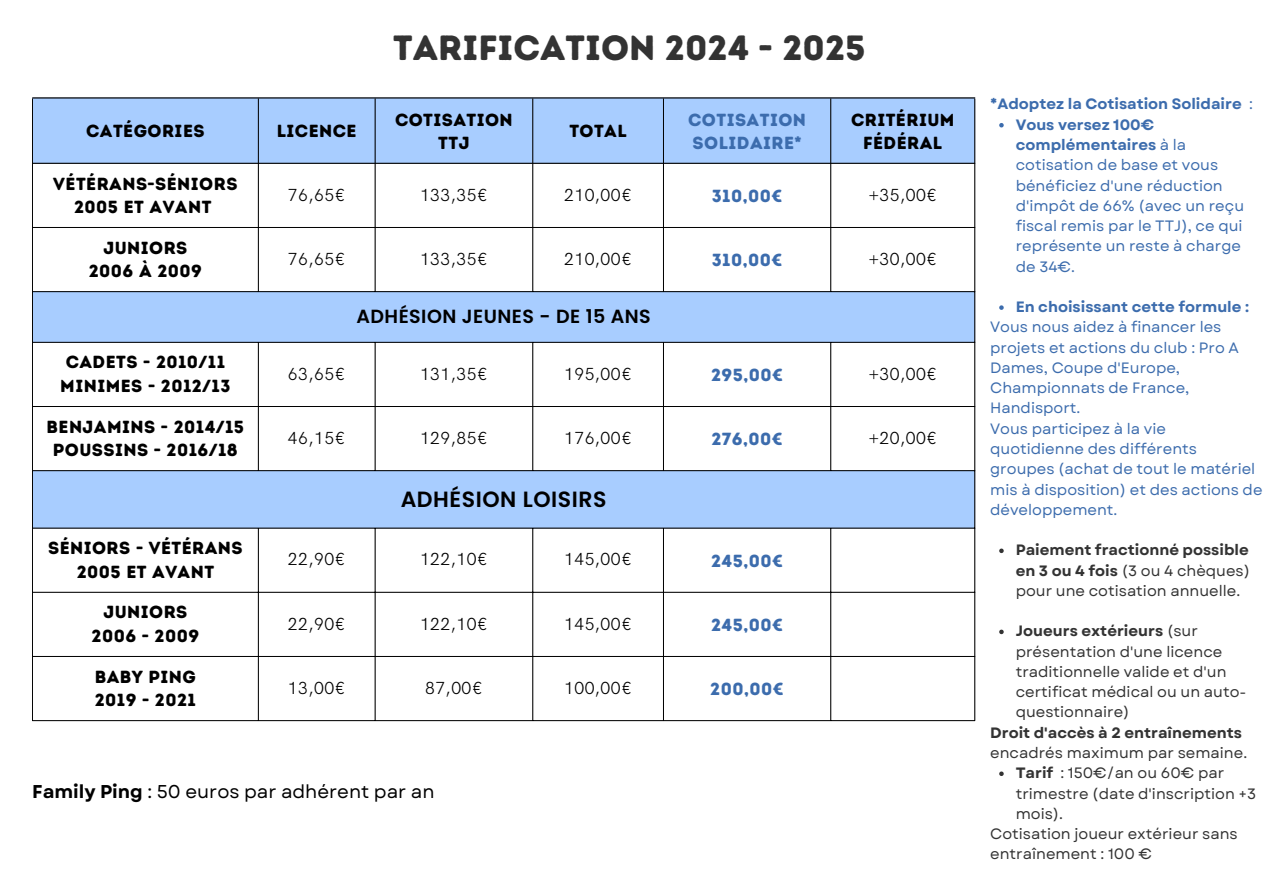
<style>
.page{position:relative;width:1263px;height:894px;background:#fff}
.page>*{position:absolute;margin:0;border:0;box-sizing:border-box;transform-origin:0 0}
.t1{font:34.95px "Intro Rust Base";color:#333}
.t2{font:600 22.05px "Poppins";letter-spacing:.025em;color:#000}
.t3{font:600 19.05px "Poppins";letter-spacing:.025em;color:#000}
.t4{font:18.45px "Garet";color:#000}
.t5{font:17.55px/23.7px "Intro Rust Base";letter-spacing:.025em;color:#000;text-align:center}
.t6{font:300 17.55px "HK Grotesk";letter-spacing:.025em;color:#000}
.t7{font:17.55px/23.7px "Intro Rust Base";letter-spacing:.025em;color:#3c6cad}
.t8{font:15px/20.2px "Garet";color:#3c6cad}
.t9{font:15px/20.2px "Garet";color:#333;text-align:justify}
.t10{font:700 15px "Garet";color:#333}
.t11{font:700 15px "Garet";color:#3c6cad}
.s1{font-weight:700}
</style>
<div class="page">
<svg style="left:33px;top:98px;width:941px;height:429px"></svg>
<hr style="left:32px;top:98px;width:1px;height:622px;background:#000">
<hr style="left:258px;top:98px;width:1px;height:193px;background:#000">
<hr style="left:258px;top:342px;width:1px;height:128px;background:#000">
<hr style="left:258px;top:528px;width:1px;height:192px;background:#000">
<hr style="left:375px;top:98px;width:1px;height:193px;background:#000">
<hr style="left:375px;top:342px;width:1px;height:128px;background:#000">
<hr style="left:375px;top:528px;width:1px;height:192px;background:#000">
<hr style="left:533px;top:98px;width:1px;height:193px;background:#000">
<hr style="left:533px;top:342px;width:1px;height:128px;background:#000">
<hr style="left:533px;top:528px;width:1px;height:192px;background:#000">
<hr style="left:663px;top:98px;width:1px;height:193px;background:#000">
<hr style="left:663px;top:342px;width:1px;height:128px;background:#000">
<hr style="left:663px;top:528px;width:1px;height:192px;background:#000">
<hr style="left:830px;top:98px;width:1px;height:193px;background:#000">
<hr style="left:830px;top:342px;width:1px;height:128px;background:#000">
<hr style="left:830px;top:528px;width:1px;height:192px;background:#000">
<hr style="left:974px;top:98px;width:1px;height:622px;background:#000">
<hr style="left:32px;top:227px;width:943px;height:1px;background:#000">
<hr style="left:32px;top:291px;width:943px;height:1px;background:#000">
<hr style="left:32px;top:342px;width:943px;height:1px;background:#000">
<hr style="left:32px;top:406px;width:943px;height:1px;background:#000">
<hr style="left:32px;top:470px;width:943px;height:1px;background:#000">
<hr style="left:32px;top:527px;width:943px;height:1px;background:#000">
<hr style="left:32px;top:592px;width:943px;height:1px;background:#000">
<hr style="left:32px;top:656px;width:943px;height:1px;background:#000">
<hr style="left:32px;top:720px;width:943px;height:1px;background:#000">
<hr style="left:32px;top:97px;width:943px;height:1px;background:#000">
<hr style="left:32px;top:163px;width:943px;height:1px;background:#000">
<svg style="left:999px;top:123px;width:5px;height:4px"></svg>
<svg style="left:999px;top:305px;width:5px;height:5px"></svg>
<svg style="left:999px;top:548px;width:5px;height:5px"></svg>
<svg style="left:999px;top:629px;width:5px;height:5px"></svg>
<svg style="left:999px;top:771px;width:5px;height:4px"></svg>
<h1 class="t1" style="left:393px;top:26px;width:474px">TARIFICATION 2024 - 2025</h1>
<p class="t5" style="left:86px;top:119px;width:120px">CATÉGORIES</p>
<p class="t5" style="left:277px;top:119px;width:81px">LICENCE</p>
<p class="t5" style="left:395px;top:108px;width:119px">COTISATION<br>TTJ</p>
<p class="t5" style="left:569px;top:119px;width:59px">TOTAL</p>
<p class="t7" style="left:688px;top:108px;width:119px">COTISATION<br>SOLIDAIRE*</p>
<p class="t5" style="left:851px;top:108px;width:105px">CRITÉRIUM<br>FÉDÉRAL</p>
<p class="t5" style="left:53px;top:172px;width:186px">VÉTÉRANS-SÉNIORS<br>2005 ET AVANT</p>
<p class="t6" style="left:288px;top:182px;width:59px">76,65€</p>
<p class="t6" style="left:420px;top:182px;width:69px">133,35€</p>
<p class="t6" style="left:564px;top:182px;width:69px">210,00€</p>
<p class="t7" style="left:712px;top:184px;width:72px">310,00€</p>
<p class="t6" style="left:868px;top:182px;width:70px">+35,00€</p>
<p class="t5" style="left:89px;top:236px;width:115px">JUNIORS<br>2006 À 2009</p>
<p class="t6" style="left:288px;top:245px;width:59px">76,65€</p>
<p class="t6" style="left:420px;top:245px;width:69px">133,35€</p>
<p class="t6" style="left:564px;top:245px;width:69px">210,00€</p>
<p class="t7" style="left:712px;top:248px;width:72px">310,00€</p>
<p class="t6" style="left:868px;top:245px;width:70px">+30,00€</p>
<p class="t3" style="left:356px;top:305px;width:296px">ADHÉSION JEUNES - DE 15 ANS</p>
<p class="t5" style="left:60px;top:350px;width:172px">CADETS - 2010/11<br>MINIMES - 2012/13</p>
<p class="t6" style="left:288px;top:360px;width:59px">63,65€</p>
<p class="t6" style="left:420px;top:360px;width:69px">131,35€</p>
<p class="t6" style="left:564px;top:360px;width:69px">195,00€</p>
<p class="t7" style="left:711px;top:363px;width:74px">295,00€</p>
<p class="t6" style="left:868px;top:360px;width:70px">+30,00€</p>
<p class="t5" style="left:47px;top:415px;width:199px">BENJAMINS - 2014/15<br>POUSSINS - 2016/18</p>
<p class="t6" style="left:288px;top:424px;width:59px">46,15€</p>
<p class="t6" style="left:420px;top:424px;width:69px">129,85€</p>
<p class="t6" style="left:564px;top:424px;width:69px">176,00€</p>
<p class="t7" style="left:711px;top:427px;width:73px">276,00€</p>
<p class="t6" style="left:868px;top:424px;width:70px">+20,00€</p>
<h2 class="t2" style="left:401px;top:486px;width:207px">ADHÉSION LOISIRS</h2>
<p class="t5" style="left:48px;top:536px;width:196px">SÉNIORS - VÉTÉRANS<br>2005 ET AVANT</p>
<p class="t6" style="left:288px;top:546px;width:59px">22,90€</p>
<p class="t6" style="left:420px;top:546px;width:69px">122,10€</p>
<p class="t6" style="left:564px;top:546px;width:69px">145,00€</p>
<p class="t7" style="left:711px;top:548px;width:74px">245,00€</p>
<p class="t5" style="left:92px;top:600px;width:109px">JUNIORS<br>2006 - 2009</p>
<p class="t6" style="left:288px;top:610px;width:59px">22,90€</p>
<p class="t6" style="left:420px;top:610px;width:69px">122,10€</p>
<p class="t6" style="left:564px;top:610px;width:69px">145,00€</p>
<p class="t7" style="left:711px;top:613px;width:74px">245,00€</p>
<p class="t5" style="left:95px;top:664px;width:103px;text-align:left">BABY PING<br>2019 - 2021</p>
<p class="t6" style="left:288px;top:674px;width:59px">13,00€</p>
<p class="t6" style="left:425px;top:674px;width:59px">87,00€</p>
<p class="t6" style="left:564px;top:674px;width:69px">100,00€</p>
<p class="t7" style="left:710px;top:677px;width:75px">200,00€</p>
<p class="t4" style="left:32px;top:780px;width:404px"><span class="s1">Family Ping</span> : 50 euros par adhérent par an</p>
<p class="t8" style="left:1016px;top:94px;width:239px;text-indent:-25px"><span class="s1">*Adoptez la Cotisation Solidaire</span> :<br><span class="s1">Vous versez 100€ complémentaires</span> à la cotisation de base et vous bénéficiez d'une réduction d'impôt de 66% (avec un reçu fiscal remis par le TTJ), ce qui représente un reste à charge de 34€.</p>
<p class="t11" style="left:1016px;top:297px;width:235px">En choisissant cette formule :</p>
<p class="t8" style="left:990px;top:317px;width:274px">Vous nous aidez à financer les projets et actions du club : Pro A<br>Dames, Coupe d'Europe,<br>Championnats de France,<br>Handisport.<br>Vous participez à la vie quotidienne des différents groupes (achat de tout le matériel mis à disposition) et des actions de développement.</p>
<p class="t9" style="left:1016px;top:540px;width:236px"><span class="s1">Paiement fractionné possible en 3 ou 4 fois</span> (3 ou 4 chèques) pour une cotisation annuelle.</p>
<p class="t9" style="left:1016px;top:621px;width:232px;text-align:left"><span class="s1">Joueurs extérieurs</span> (sur présentation d'une licence traditionnelle valide et d'un certificat médical ou un auto&shy;questionnaire)</p>
<p class="t10" style="left:990px;top:723px;width:253px">Droit d'accès à 2 entraînements</p>
<p class="t9" style="left:990px;top:742px;width:258px">encadrés maximum par semaine.</p>
<p class="t9" style="left:1016px;top:763px;width:210px"><span class="s1">Tarif</span> : 150€/an ou 60€ par</p>
<p class="t9" style="left:1016px;top:783px;width:242px">trimestre (date d'inscription +3</p>
<p class="t9" style="left:1016px;top:803px;width:49px">mois).</p>
<p class="t9" style="left:990px;top:823px;width:249px">Cotisation joueur extérieur sans</p>
<p class="t9" style="left:990px;top:844px;width:163px">entraînement : 100 €</p>
</div>
